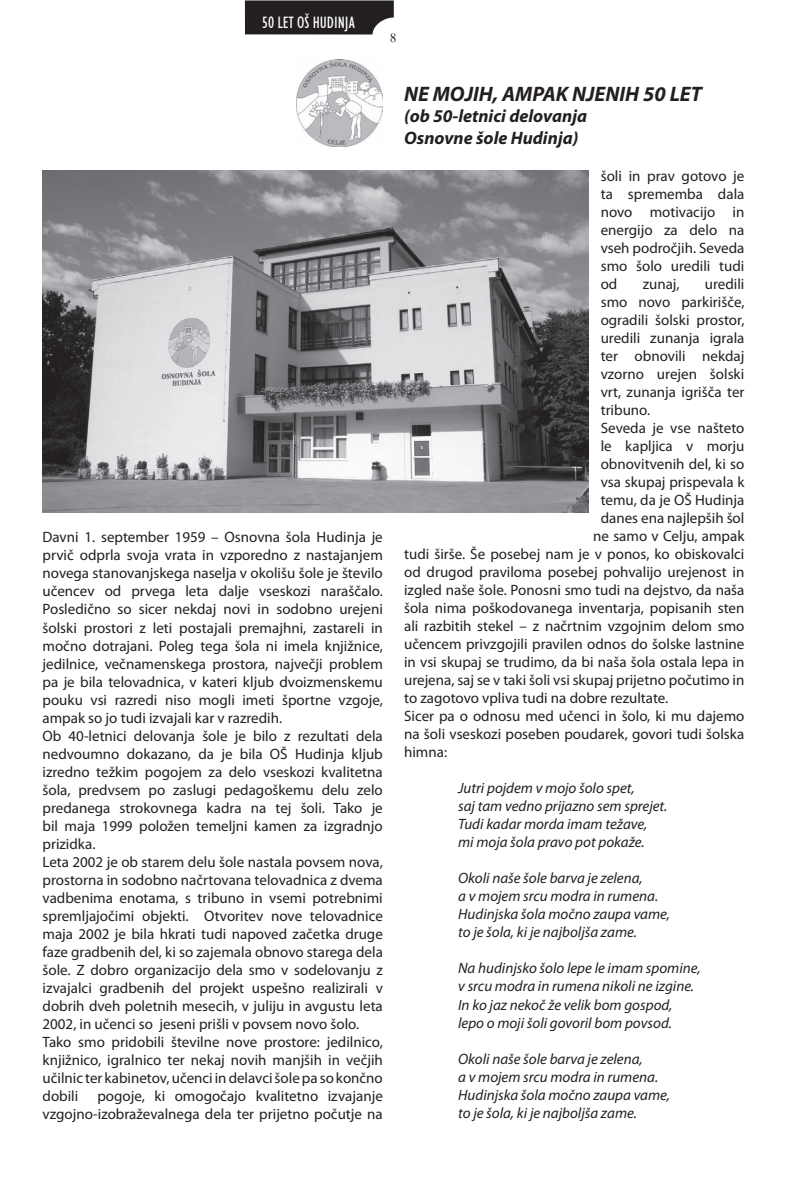
<style>
.page{position:relative;width:787px;height:1178px;background:#fff}
.page>*{position:absolute;margin:0;border:0;box-sizing:border-box;transform-origin:0 0}
.t1{font:italic 700 21px "Myriad Pro";color:#231f20}
.t2{font:italic 700 18px/21.6px "Myriad Pro";color:#231f20}
.t3{font:condensed 16.5px "Humanist 521 BT";color:#fff}
.t4{font:15px/18px "Myriad Pro";color:#231f20}
.t5{font:italic 15px/18px "Myriad Pro";color:#231f20}
.t6{font:15px "Perpetua";color:#231f20}
</style>
<div class="page">
<svg style="left:245px;top:0;width:148px;height:34px;background:#312d2e"></svg>
<img style="left:296px;top:60px;width:87px;height:86px">
<img style="left:43px;top:170px;width:545px;height:342px">
<p class="t3" style="left:262px;top:13px;width:94px">50 LET OŠ HUDINJA</p>
<p class="t6" style="left:390px;top:29px;width:8px">8</p>
<p class="t4" style="left:43px;top:528px;width:342px">Davni 1. september 1959 – Osnovna šola Hudinja je prvič odprla svoja vrata in vzporedno z nastajanjem novega stanovanjskega naselja v okolišu šole je število učencev od prvega leta dalje vseskozi naraščalo.<br>Posledično so sicer nekdaj novi in sodobno urejeni šolski prostori z leti postajali premajhni, zastareli in močno dotrajani. Poleg tega šola ni imela knjižnice, jedilnice, večnamenskega prostora, največji problem pa je bila telovadnica, v kateri kljub dvoizmenskemu pouku vsi razredi niso mogli imeti športne vzgoje, ampak so jo tudi izvajali kar v razredih.<br>Ob 40-letnici delovanja šole je bilo z rezultati dela nedvoumno dokazano, da je bila OŠ Hudinja kljub izredno težkim pogojem za delo vseskozi kvalitetna šola, predvsem po zaslugi pedagoškemu delu zelo predanega strokovnega kadra na tej šoli. Tako je bil maja 1999 položen temeljni kamen za izgradnjo prizidka.<br>Leta 2002 je ob starem delu šole nastala povsem nova, prostorna in sodobno načrtovana telovadnica z dvema vadbenima enotama, s tribuno in vsemi potrebnimi spremljajočimi objekti. Otvoritev nove telovadnice maja 2002 je bila hkrati tudi napoved začetka druge faze gradbenih del, ki so zajemala obnovo starega dela šole. Z dobro organizacijo dela smo v sodelovanju z izvajalci gradbenih del projekt uspešno realizirali v dobrih dveh poletnih mesecih, v juliju in avgustu leta 2002, in učenci so jeseni prišli v povsem novo šolo.<br>Tako smo pridobili številne nove prostore: jedilnico, knjižnico, igralnico ter nekaj novih manjših in večjih učilnic ter kabinetov, učenci in delavci šole pa so končno dobili</p>
<p class="t4" style="left:43px;top:1086px;width:342px;text-align:right">pogoje, ki omogočajo kvalitetno izvajanje vzgojno-izobraževalnega dela ter prijetno počutje na</p>
<h1 class="t1" style="left:404px;top:80px;width:299px">NE MOJIH, AMPAK NJENIH 50 LET</h1>
<p class="t2" style="left:404px;top:105px;width:184px">(ob 50-letnici delovanja<br>Osnovne šole Hudinja)</p>
<p class="t4" style="left:600px;top:167px;width:145px;text-align:justify">šoli in prav gotovo je ta sprememba dala novo motivacijo in energijo za delo na vseh področjih. Seveda smo šolo uredili tudi od</p>
<p class="t4" style="left:642px;top:275px;width:38px">zunaj,</p>
<p class="t4" style="left:705px;top:275px;width:41px">uredili</p>
<p class="t4" style="left:600px;top:293px;width:145px">smo novo parkirišče,</p>
<p class="t4" style="left:600px;top:311px;width:145px">ogradili šolski prostor,</p>
<p class="t4" style="left:600px;top:329px;width:145px">uredili zunanja igrala</p>
<p class="t4" style="left:600px;top:347px;width:145px">ter obnovili nekdaj</p>
<p class="t4" style="left:600px;top:365px;width:145px">vzorno urejen šolski</p>
<p class="t4" style="left:600px;top:383px;width:145px">vrt, zunanja igrišča ter</p>
<p class="t4" style="left:600px;top:401px;width:51px">tribuno.</p>
<p class="t4" style="left:600px;top:419px;width:145px">Seveda je vse našteto</p>
<p class="t4" style="left:600px;top:437px;width:145px">le kapljica v morju</p>
<p class="t4" style="left:600px;top:455px;width:145px">obnovitvenih del, ki so</p>
<p class="t4" style="left:600px;top:473px;width:145px">vsa skupaj prispevala k</p>
<p class="t4" style="left:600px;top:491px;width:145px">temu, da je OŠ Hudinja</p>
<p class="t4" style="left:600px;top:509px;width:145px">danes ena najlepših šol</p>
<p class="t4" style="left:593px;top:527px;width:153px">ne samo v Celju, ampak</p>
<p class="t4" style="left:404px;top:545px;width:342px">tudi širše. Še posebej nam je v ponos, ko obiskovalci</p>
<p class="t4" style="left:404px;top:563px;width:342px">od drugod praviloma posebej pohvalijo urejenost in</p>
<p class="t4" style="left:404px;top:581px;width:342px">izgled naše šole. Ponosni smo tudi na dejstvo, da naša</p>
<p class="t4" style="left:404px;top:599px;width:342px">šola nima poškodovanega inventarja, popisanih sten</p>
<p class="t4" style="left:404px;top:617px;width:342px">ali razbitih stekel – z načrtnim vzgojnim delom smo</p>
<p class="t4" style="left:404px;top:635px;width:342px">učencem privzgojili pravilen odnos do šolske lastnine</p>
<p class="t4" style="left:404px;top:653px;width:342px">in vsi skupaj se trudimo, da bi naša šola ostala lepa in</p>
<p class="t4" style="left:404px;top:671px;width:342px">urejena, saj se v taki šoli vsi skupaj prijetno počutimo in</p>
<p class="t4" style="left:404px;top:689px;width:266px">to zagotovo vpliva tudi na dobre rezultate.</p>
<p class="t4" style="left:404px;top:707px;width:342px">Sicer pa o odnosu med učenci in šolo, ki mu dajemo</p>
<p class="t4" style="left:404px;top:725px;width:342px">na šoli vseskozi poseben poudarek, govori tudi šolska</p>
<p class="t4" style="left:404px;top:743px;width:45px">himna:</p>
<p class="t5" style="left:458px;top:779px;width:211px">Jutri pojdem v mojo šolo spet,<br>saj tam vedno prijazno sem sprejet.<br>Tudi kadar morda imam težave,<br>mi moja šola pravo pot pokaže.</p>
<p class="t5" style="left:458px;top:869px;width:213px">Okoli naše šole barva je zelena,<br>a v mojem srcu modra in rumena.<br>Hudinjska šola močno zaupa vame, to je šola, ki je najboljša zame.</p>
<p class="t5" style="left:458px;top:959px;width:244px">Na hudinjsko šolo lepe le imam spomine, v srcu modra in rumena nikoli ne izgine.<br>In ko jaz nekoč že velik bom gospod, lepo o moji šoli govoril bom povsod.</p>
<p class="t5" style="left:458px;top:1049px;width:213px">Okoli naše šole barva je zelena,<br>a v mojem srcu modra in rumena.<br>Hudinjska šola močno zaupa vame, to je šola, ki je najboljša zame.</p>
</div>
